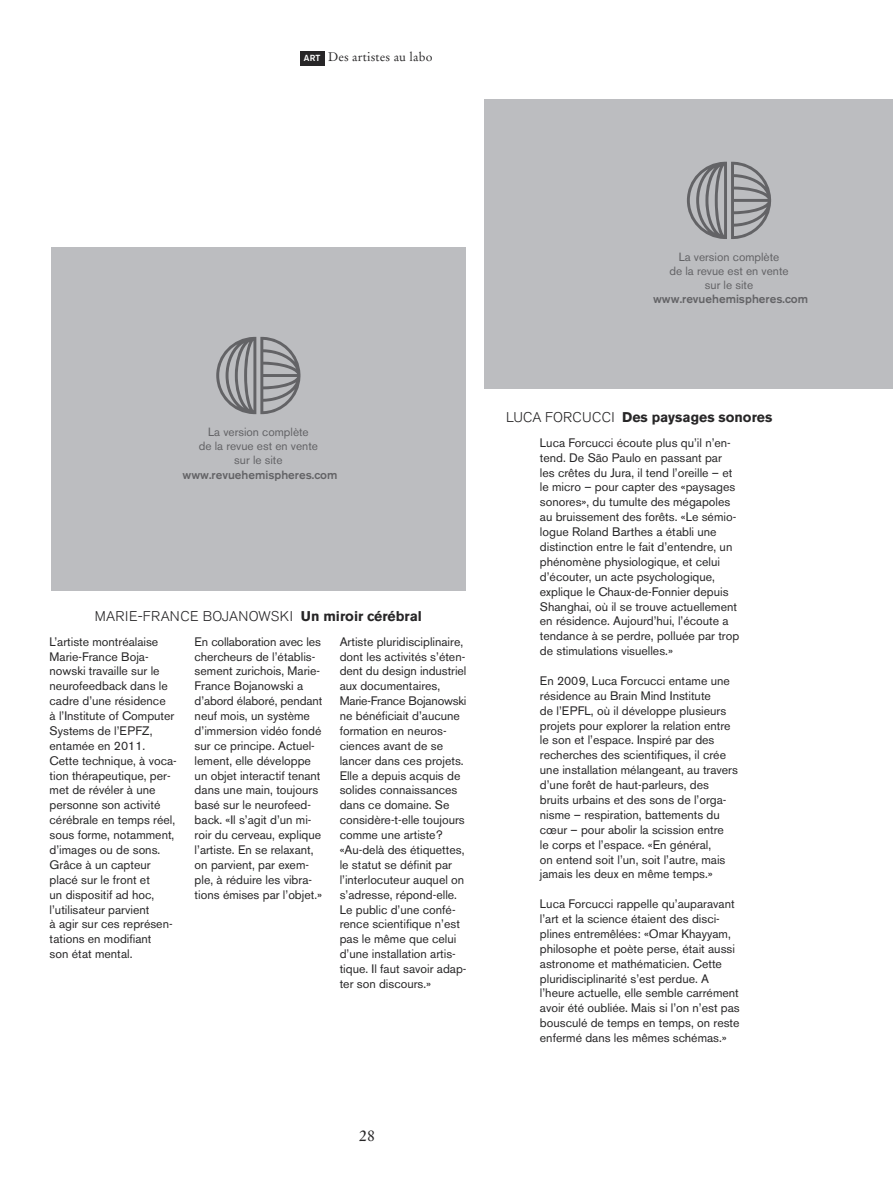
<style>
.page{position:relative;width:893px;height:1191px;background:#fff}
.page>*{position:absolute;margin:0;border:0;box-sizing:border-box;transform-origin:0 0}
.t1{font:15.75px "Stempel Garamond";color:#272627}
.t2{font:300 14px "Akzidenz Grotesk BE";letter-spacing:.035em;color:#272627}
.t3{font:700 14px "Akzidenz Grotesk BE";color:#272627}
.t4{font:12.25px/14.9px "Akzidenz Grotesk BE";color:#272627}
.t5{font:12.25px "Stempel Garamond";letter-spacing:.015em;color:#272627}
.t6{font:11.9px/14.2px "Akzidenz Grotesk BE";color:#636366;text-align:center}
.t7{font:500 11.9px "Akzidenz Grotesk BE";color:#636366}
.t8{font:11.72px/14.2px "Akzidenz Grotesk BE";color:#636366;text-align:center}
.t9{font:500 11.72px "Akzidenz Grotesk BE";color:#636366}
.s1{font-family:"Akzidenz Grotesk BE";font-weight:500;font-size:8.75px;color:#fff}
.s2{font-weight:700}
.s3{font-weight:300}
</style>
<div class="page">
<div style="left:485px;top:99px;width:408px;height:289px;background:#bcbdc0"></div>
<svg style="left:687px;top:162px;width:84px;height:77px"></svg>
<div style="left:51px;top:247px;width:414px;height:343px;background:#bcbdc0"></div>
<svg style="left:216px;top:337px;width:84px;height:77px"></svg>
<div style="left:300px;top:51px;width:25px;height:14px;background:#272627"></div>
<p class="t5" style="left:304px;top:50px;width:130px"><span class="s1">ART</span> Des artistes au labo</p>
<p class="t6" style="left:669px;top:251px;width:121px">La version complète<br>de la revue est en vente sur le site</p>
<p class="t7" style="left:653px;top:295px;width:156px">www.revuehemispheres.com</p>
<p class="t8" style="left:199px;top:426px;width:121px">La version complète<br>de la revue est en vente sur le site</p>
<p class="t9" style="left:183px;top:470px;width:156px">www.revuehemispheres.com</p>
<p class="t2" style="left:95px;top:610px;width:329px">MARIE-FRANCE BOJANOWSKI <span class="s2">Un miroir cérébral</span></p>
<p class="t4" style="left:50px;top:635px;width:129px">L’artiste montréalaise<br>Marie-France Boja&shy;nowski travaille sur le neurofeedback dans le cadre d’une résidence<br>à l’Institute of Computer<br>Systems de l’EPFZ, entamée en 2011.<br>Cette technique, à voca&shy;tion thérapeutique, per&shy;met de révéler à une personne son activité cérébrale en temps réel, sous forme, notamment, d’images ou de sons.<br>Grâce à un capteur placé sur le front et<br>un dispositif ad hoc, l’utilisateur parvient<br>à agir sur ces représen&shy;tations en modifiant<br>son état mental.</p>
<p class="t4" style="left:195px;top:635px;width:129px">En collaboration avec les chercheurs de l’établis&shy;sement zurichois, Marie-<br>France Bojanowski a d’abord élaboré, pendant neuf mois, un système d’immersion vidéo fondé sur ce principe. Actuel&shy;lement, elle développe un objet interactif tenant dans une main, toujours basé sur le neurofeed&shy;back. «Il s’agit d’un mi&shy;roir du cerveau, explique l’artiste. En se relaxant, on parvient, par exem&shy;ple, à réduire les vibra&shy;tions émises par l’objet.»</p>
<p class="t4" style="left:340px;top:635px;width:128px">Artiste pluridisciplinaire, dont les activités s’éten&shy;dent du design industriel aux documentaires,<br>Marie-France Bojanowski ne bénéficiait d’aucune formation en neuros&shy;ciences avant de se lancer dans ces projets.<br>Elle a depuis acquis de solides connaissances dans ce domaine. Se considère-t-elle toujours comme une artiste? «Au-delà des étiquettes, le statut se définit par l’interlocuteur auquel on s’adresse, répond-elle.<br>Le public d’une confé&shy;rence scientifique n’est pas le même que celui d’une installation artis&shy;tique. Il faut savoir adap&shy;ter son discours.»</p>
<p class="t1" style="left:359px;top:1126px;width:17px">28</p>
<p class="t3" style="left:506px;top:411px;width:268px"><span class="s3">LUCA FORCUCCI</span> Des paysages sonores</p>
<p class="t4" style="left:540px;top:436px;width:201px">Luca Forcucci écoute plus qu’il n’en&shy;tend. De São Paulo en passant par les crêtes du Jura, il tend l’oreille – et le micro – pour capter des «paysages sonores», du tumulte des mégapoles au bruissement des forêts. «Le sémio&shy;logue Roland Barthes a établi une distinction entre le fait d’entendre, un phénomène physiologique, et celui d’écouter, un acte psychologique, explique le Chaux-de-Fonnier depuis Shanghai, où il se trouve actuellement en résidence. Aujourd’hui, l’écoute a tendance à se perdre, polluée par trop de stimulations visuelles.»</p>
<p class="t4" style="left:540px;top:674px;width:200px">En 2009, Luca Forcucci entame une résidence au Brain Mind Institute<br>de l’EPFL, où il développe plusieurs projets pour explorer la relation entre le son et l’espace. Inspiré par des recherches des scientifiques, il crée une installation mélangeant, au travers d’une forêt de haut-parleurs, des bruits urbains et des sons de l’orga&shy;nisme – respiration, battements du cœur – pour abolir la scission entre<br>le corps et l’espace. «En général,<br>on entend soit l’un, soit l’autre, mais jamais les deux en même temps.»</p>
<p class="t4" style="left:540px;top:897px;width:201px">Luca Forcucci rappelle qu’auparavant l’art et la science étaient des disci&shy;plines entremêlées: «Omar Khayyam, philosophe et poète perse, était aussi astronome et mathématicien. Cette pluridisciplinarité s’est perdue. A l’heure actuelle, elle semble carrément avoir été oubliée. Mais si l’on n’est pas bousculé de temps en temps, on reste enfermé dans les mêmes schémas.»</p>
</div>
